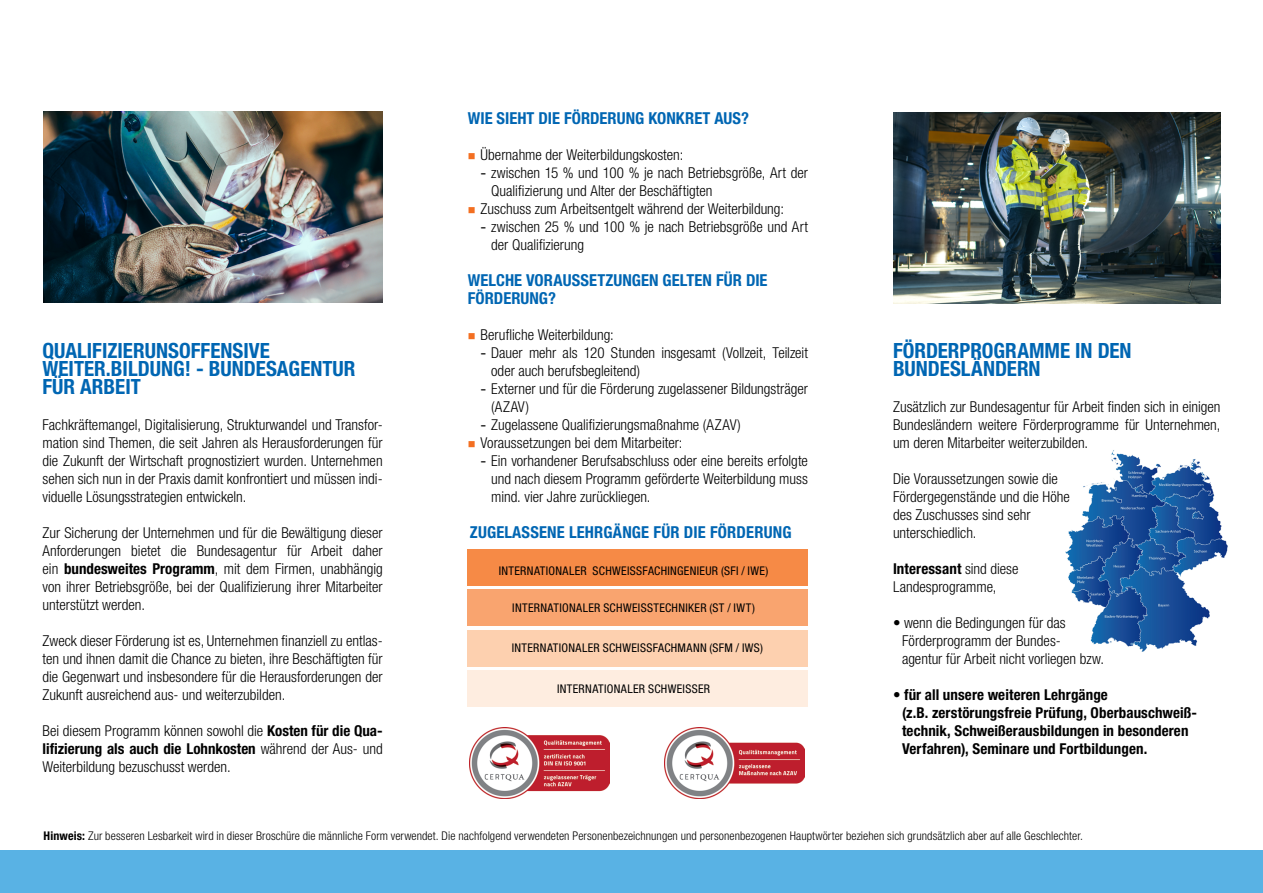
<style>
.page{position:relative;width:1263px;height:893px;background:#fff}
.page>*{position:absolute;margin:0;border:0;box-sizing:border-box;transform-origin:0 0}
.t1{font:700 condensed 21px/18px "Helvetica Neue LT Std";color:#0066b3}
.t2{font:700 condensed 16.5px/18px "Helvetica Neue LT Std";letter-spacing:.005em;color:#0066b3}
.t3{font:300 condensed 15px/18px "Helvetica Neue LT Std";color:#000}
.t4{font:700 condensed 15px/18px "Helvetica Neue LT Std";letter-spacing:.005em;color:#000}
.t5{font:300 condensed 12px "Helvetica Neue LT Std";letter-spacing:.005em;color:#000}
.t6{font:condensed 12px "Helvetica Neue LT Std";letter-spacing:.025em;color:#000}
.s1{font-weight:700}
.s2{font-weight:400;font-stretch:normal}
.s3{font-weight:300}
</style>
<div class="page">
<div style="left:0;top:850px;width:1263px;height:43px;background:#59b2e4"></div>
<img style="left:44px;top:112px;width:339px;height:191px">
<div style="left:468px;top:670px;width:340px;height:36px;background:#feede0"></div>
<div style="left:468px;top:630px;width:340px;height:36px;background:#fdd0af"></div>
<div style="left:468px;top:590px;width:340px;height:36px;background:#f9a46f"></div>
<div style="left:468px;top:550px;width:340px;height:36px;background:#f68a46"></div>
<img style="left:664px;top:727px;width:141px;height:71px">
<img style="left:469px;top:727px;width:141px;height:71px">
<img style="left:893px;top:112px;width:327px;height:192px">
<img style="left:1065px;top:450px;width:163px;height:202px">
<h1 class="t1" style="left:43px;top:342px;width:314px">QUALIFIZIERUNSOFFENSIVE<br>WEITER.BILDUNG! - BUNDESAGENTUR<br>FÜR ARBEIT</h1>
<p class="t3" style="left:43px;top:416px;width:342px;text-align:justify">Fachkräftemangel, Digitalisierung, Strukturwandel und Transfor&shy;mation sind Themen, die seit Jahren als Herausforderungen für die Zukunft der Wirtschaft prognostiziert wurden. Unternehmen sehen sich nun in der Praxis damit konfrontiert und müssen indi&shy;viduelle Lösungsstrategien entwickeln.</p>
<p class="t3" style="left:43px;top:524px;width:342px;text-align:justify">Zur Sicherung der Unternehmen und für die Bewältigung dieser Anforderungen bietet die Bundesagentur für Arbeit daher ein <span class="s1">bundesweites Programm</span>, mit dem Firmen, unabhängig von ihrer Betriebsgröße, bei der Qualifizierung ihrer Mitarbeiter unterstützt werden.</p>
<p class="t3" style="left:43px;top:632px;width:342px;text-align:justify">Zweck dieser Förderung ist es, Unternehmen finanziell zu entlas&shy;ten und ihnen damit die Chance zu bieten, ihre Beschäftigten für die Gegenwart und insbesondere für die Herausforderungen der Zukunft ausreichend aus- und weiterzubilden.</p>
<p class="t3" style="left:43px;top:722px;width:342px;text-align:justify">Bei diesem Programm können sowohl die <span class="s1">Kosten für die Qua&shy;lifizierung als auch die Lohnkosten</span> während der Aus- und Weiterbildung bezuschusst werden.</p>
<p class="t2" style="left:468px;top:109px;width:283px">WIE SIEHT DIE FÖRDERUNG KONKRET AUS?</p>
<p class="t3" style="left:480px;top:146px;width:204px">Übernahme der Weiterbildungskosten:</p>
<p class="t3" style="left:480px;top:164px;width:329px"><span class="s2">-</span> zwischen 15 % und 100 % je nach Betriebsgröße, Art der</p>
<p class="t3" style="left:491px;top:182px;width:223px">Qualifizierung und Alter der Beschäftigten</p>
<p class="t3" style="left:480px;top:200px;width:305px">Zuschuss zum Arbeitsentgelt während der Weiterbildung:</p>
<p class="t3" style="left:491px;top:218px;width:318px;text-indent:-11px"><span class="s2">-</span> zwischen 25 % und 100 % je nach Betriebsgröße und Art der Qualifizierung</p>
<p class="t2" style="left:468px;top:271px;width:301px">WELCHE VORAUSSETZUNGEN GELTEN FÜR DIE<br>FÖRDERUNG?</p>
<p class="t3" style="left:480px;top:326px;width:135px">Berufliche Weiterbildung:</p>
<p class="t3" style="left:491px;top:344px;width:318px;text-indent:-11px"><span class="s2">-</span> Dauer mehr als 120 Stunden insgesamt (Vollzeit, Teilzeit oder auch berufsbegleitend)</p>
<p class="t3" style="left:491px;top:380px;width:318px;text-indent:-11px"><span class="s2">-</span> Externer und für die Förderung zugelassener Bildungsträger (AZAV)</p>
<p class="t3" style="left:480px;top:416px;width:262px"><span class="s2">-</span> Zugelassene Qualifizierungsmaßnahme (AZAV)<br>Voraussetzungen bei dem Mitarbeiter:</p>
<p class="t3" style="left:491px;top:452px;width:318px;text-align:justify;text-indent:-11px"><span class="s2">-</span> Ein vorhandener Berufsabschluss oder eine bereits erfolgte und nach diesem Programm geförderte Weiterbildung muss mind. vier Jahre zurückliegen.</p>
<p class="t2" style="left:470px;top:523px;width:323px">ZUGELASSENE LEHRGÄNGE FÜR DIE FÖRDERUNG</p>
<p class="t6" style="left:499px;top:564px;width:271px">INTERNATIONALER SCHWEISSFACHINGENIEUR (SFI / IWE)</p>
<p class="t6" style="left:512px;top:601px;width:244px">INTERNATIONALER SCHWEISSTECHNIKER (ST / IWT)</p>
<p class="t6" style="left:512px;top:641px;width:253px">INTERNATIONALER SCHWEISSFACHMANN (SFM / IWS)</p>
<p class="t6" style="left:557px;top:681px;width:155px">INTERNATIONALER SCHWEISSER</p>
<h1 class="t1" style="left:893px;top:342px;width:240px">FÖRDERPROGRAMME IN DEN<br>BUNDESLÄNDERN</h1>
<p class="t3" style="left:893px;top:398px;width:329px;text-align:justify">Zusätzlich zur Bundesagentur für Arbeit finden sich in einigen Bundesländern weitere Förderprogramme für Unternehmen, um deren Mitarbeiter weiterzubilden.</p>
<p class="t3" style="left:893px;top:470px;width:178px">Die Voraussetzungen sowie die<br>Fördergegenstände und die Höhe des Zuschusses sind sehr unterschiedlich.</p>
<p class="t3" style="left:893px;top:560px;width:127px"><span class="s1">Interessant</span> sind diese<br>Landesprogramme,</p>
<p class="t3" style="left:902px;top:614px;width:204px;text-indent:-9px">• wenn die Bedingungen für das<br>Förderprogramm der Bundes&shy;agentur für Arbeit nicht vorliegen bzw.</p>
<p class="t4" style="left:902px;top:686px;width:297px;text-indent:-9px"><span class="s3">•</span> für all unsere weiteren Lehrgänge<br>(z.B. zerstörungsfreie Prüfung, Oberbauschweiß&shy;technik, Schweißerausbildungen in besonderen Verfahren), Seminare und Fortbildungen.</p>
<p class="t5" style="left:44px;top:829px;width:1041px"><span class="s1">Hinweis:</span> Zur besseren Lesbarkeit wird in dieser Broschüre die männliche Form verwendet. Die nachfolgend verwendeten Personenbezeichnungen und personenbezogenen Hauptwörter beziehen sich grundsätzlich aber auf alle Geschlechter.</p>
</div>
